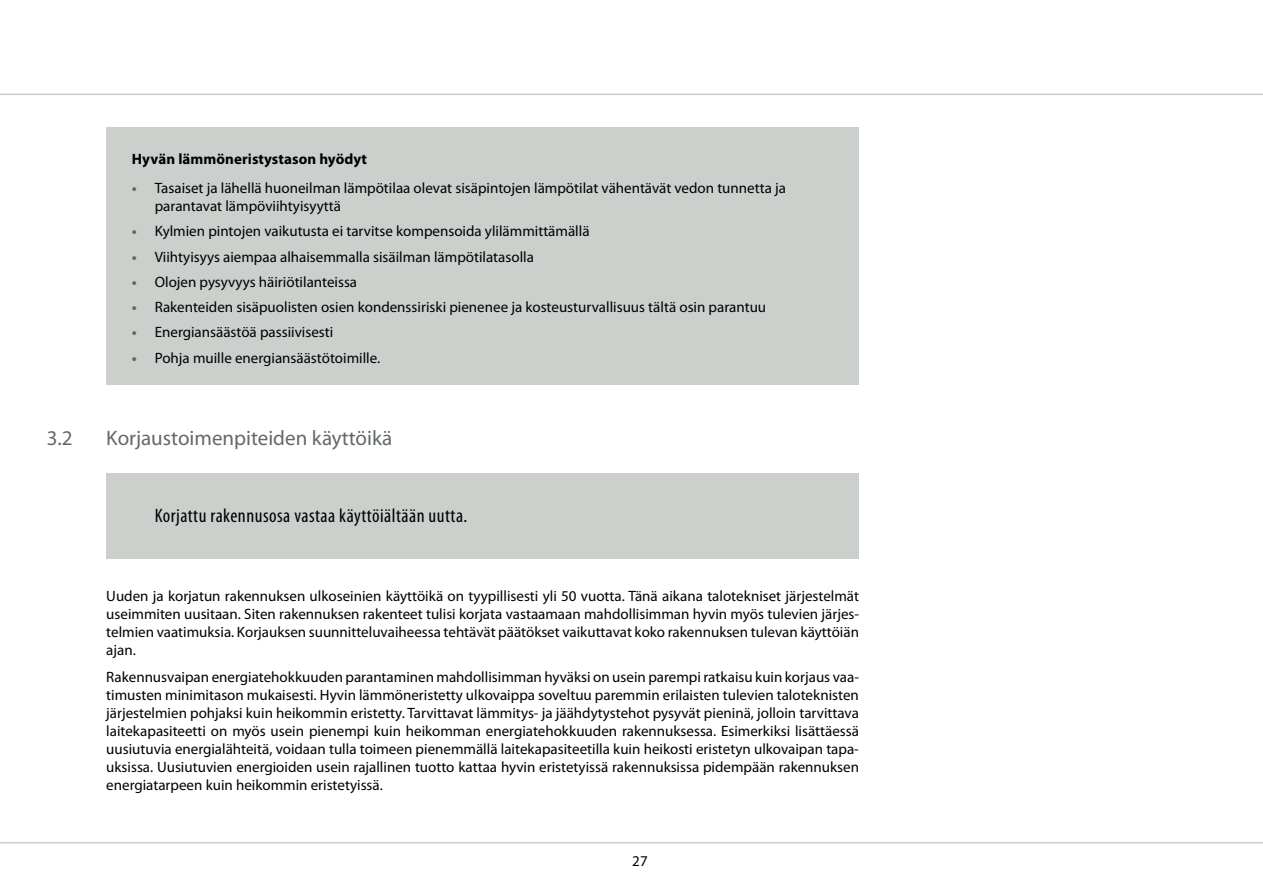
<style>
.page{position:relative;width:1263px;height:893px;background:#fff}
.page>*{position:absolute;margin:0;border:0;box-sizing:border-box;transform-origin:0 0}
.t1{font:21px "Myriad Pro";color:#636a64}
.t2{font:condensed 19.5px "Myriad Pro";letter-spacing:.025em;color:#000}
.t3{font:15px/18px "Myriad Pro";color:#000;text-align:justify}
.t4{font:700 15px "Myriad Pro";letter-spacing:.005em;color:#000}
.s1{font-weight:700;color:#636a64}
</style>
<div class="page">
<hr style="left:0;top:94px;width:1263px;height:1px;background:#cbd0cc">
<hr style="left:0;top:842px;width:1263px;height:1px;background:#cbd0cc">
<div style="left:106px;top:474px;width:753px;height:85px;background:#cbd0cc"></div>
<div style="left:106px;top:128px;width:753px;height:257px;background:#cbd0cc"></div>
<p class="t4" style="left:132px;top:149px;width:237px">Hyvän lämmöneristystason hyödyt</p>
<p class="t3" style="left:155px;top:179px;width:633px;text-indent:-23px"><span class="s1">•</span> Tasaiset ja lähellä huoneilman lämpötilaa olevat sisäpintojen lämpötilat vähentävät vedon tunnetta ja parantavat lämpöviihtyisyyttä</p>
<p class="t3" style="left:132px;top:222px;width:459px"><span class="s1">•</span> Kylmien pintojen vaikutusta ei tarvitse kompensoida ylilämmittämällä</p>
<p class="t3" style="left:132px;top:247px;width:404px"><span class="s1">•</span> Viihtyisyys aiempaa alhaisemmalla sisäilman lämpötilatasolla</p>
<p class="t3" style="left:132px;top:273px;width:227px"><span class="s1">•</span> Olojen pysyvyys häiriötilanteissa</p>
<p class="t3" style="left:132px;top:298px;width:636px"><span class="s1">•</span> Rakenteiden sisäpuolisten osien kondenssiriski pienenee ja kosteusturvallisuus tältä osin parantuu</p>
<p class="t3" style="left:132px;top:323px;width:203px"><span class="s1">•</span> Energiansäästöä passiivisesti</p>
<p class="t3" style="left:132px;top:348px;width:250px"><span class="s1">•</span> Pohja muille energiansäästötoimille.</p>
<h1 class="t1" style="left:47px;top:425px;width:27px">3.2</h1>
<h1 class="t1" style="left:106px;top:425px;width:288px">Korjaustoimenpiteiden käyttöikä</h1>
<h2 class="t2" style="left:155px;top:503px;width:314px">Korjattu rakennusosa vastaa käyttöiältään uutta.</h2>
<p class="t3" style="left:106px;top:587px;width:754px">Uuden ja korjatun rakennuksen ulkoseinien käyttöikä on tyypillisesti yli 50 vuotta. Tänä aikana talotekniset järjestelmät useimmiten uusitaan. Siten rakennuksen rakenteet tulisi korjata vastaamaan mahdollisimman hyvin myös tulevien järjes&shy;telmien vaatimuksia. Korjauksen suunnitteluvaiheessa tehtävät päätökset vaikuttavat koko rakennuksen tulevan käyttöiän ajan.</p>
<p class="t3" style="left:106px;top:667px;width:754px">Rakennusvaipan energiatehokkuuden parantaminen mahdollisimman hyväksi on usein parempi ratkaisu kuin korjaus vaa&shy;timusten minimitason mukaisesti. Hyvin lämmöneristetty ulkovaippa soveltuu paremmin erilaisten tulevien taloteknisten järjestelmien pohjaksi kuin heikommin eristetty. Tarvittavat lämmitys- ja jäähdytystehot pysyvät pieninä, jolloin tarvittava laitekapasiteetti on myös usein pienempi kuin heikomman energiatehokkuuden rakennuksessa. Esimerkiksi lisättäessä uusiutuvia energialähteitä, voidaan tulla toimeen pienemmällä laitekapasiteetilla kuin heikosti eristetyn ulkovaipan tapa&shy;uksissa. Uusiutuvien energioiden usein rajallinen tuotto kattaa hyvin eristetyissä rakennuksissa pidempään rakennuksen energiatarpeen kuin heikommin eristetyissä.</p>
<p class="t3" style="left:632px;top:852px;width:17px">27</p>
</div>
